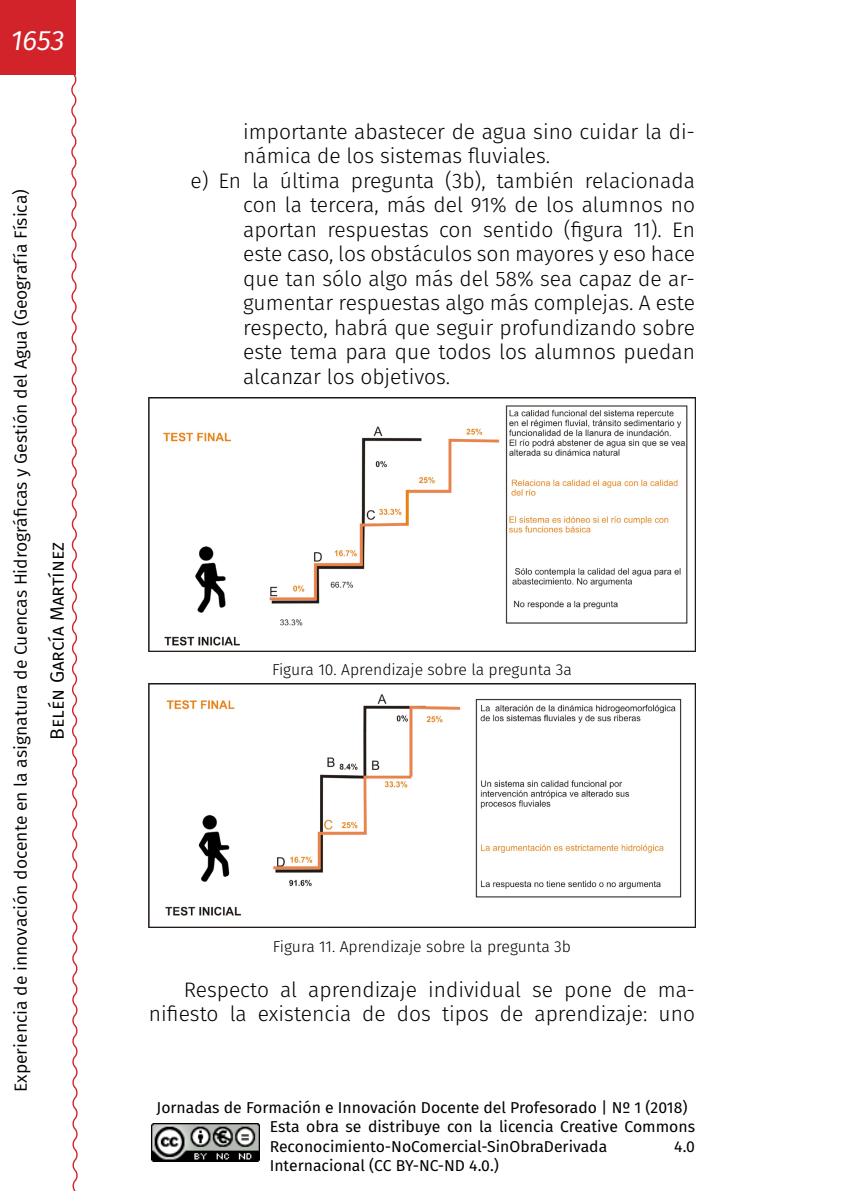
<style>
.page{position:relative;width:844px;height:1191px;background:#fff}
.page>*{position:absolute;margin:0;border:0;box-sizing:border-box;transform-origin:0 0}
.t1{font:italic 28px "Fira Sans";color:#fff}
._00_texto_normal{font:300 21px/24.5px "Fira Sans";color:#000}
.t2{font:19.25px "Fira Sans";color:#000}
.t3{font:17.5px "Fira Sans";color:#000}
.t4{font:15.75px/19.2px "Fira Sans";color:#000}
._95_Pies_de_fotos_ce{font:300 15.75px "Fira Sans";color:#000}
</style>
<div class="page">
<div style="left:0;top:0;width:75px;height:74px;background:#d2232a"></div>
<svg style="left:69px;top:72px;width:9px;height:1119px"></svg>
<img style="left:151px;top:1123px;width:109px;height:38px">
<img style="left:149px;top:683px;width:545px;height:244px">
<img style="left:149px;top:397px;width:545px;height:255px">
<h1 class="t1" style="left:11px;top:20px;width:55px">1653</h1>
<p class="t3" style="left:8px;top:1092px;width:904px;rotate:-90deg">Experiencia de innovación docente en la asignatura de Cuencas Hidrográficas y Gestión del Agua (Geografía Física)</p>
<p class="t2" style="left:43px;top:739px;width:199px;rotate:-90deg">Belén García Martínez</p>
<p class="_00_texto_normal" style="left:243px;top:119px;width:453px">importante abastecer de agua sino cuidar la di&shy;námica de los sistemas fluviales.</p>
<p class="_00_texto_normal" style="left:243px;top:168px;width:453px;text-align:justify;text-indent:-53px">e) En la última pregunta (3b), también relacionada con la tercera, más del 91% de los alumnos no aportan respuestas con sentido (figura 11). En este caso, los obstáculos son mayores y eso hace que tan sólo algo más del 58% sea capaz de ar&shy;gumentar respuestas algo más complejas. A este respecto, habrá que seguir profundizando sobre este tema para que todos los alumnos puedan alcanzar los objetivos.</p>
<p class="_95_Pies_de_fotos_ce" style="left:272px;top:658px;width:301px">Figura 10. Aprendizaje sobre la pregunta 3a</p>
<p class="_95_Pies_de_fotos_ce" style="left:273px;top:935px;width:300px">Figura 11. Aprendizaje sobre la pregunta 3b</p>
<p class="_00_texto_normal" style="left:149px;top:977px;width:547px;text-align:right">Respecto al aprendizaje individual se pone de ma&shy;nifiesto la existencia de dos tipos de aprendizaje: uno</p>
<p class="t4" style="left:270px;top:1097px;width:426px;text-indent:-113px">Jornadas de Formación e Innovación Docente del Profesorado | Nº 1 (2018)<br>Esta obra se distribuye con la licencia Creative Commons<br>Reconocimiento-NoComercial-SinObraDerivada</p>
<p class="t4" style="left:674px;top:1136px;width:22px">4.0</p>
<p class="t4" style="left:270px;top:1155px;width:231px">Internacional (CC BY-NC-ND 4.0.)</p>
</div>
